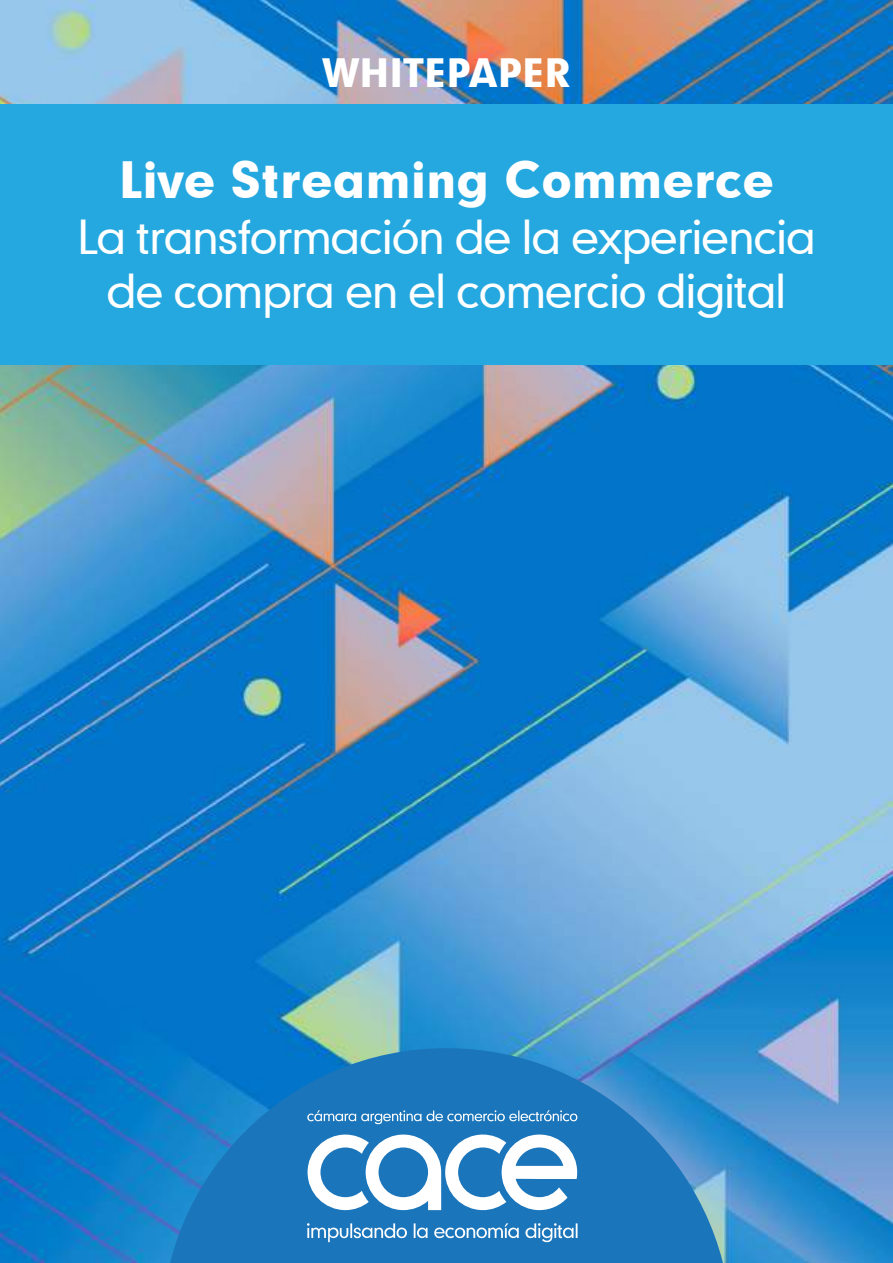
<style>
.page{position:relative;width:893px;height:1263px;background:#fff}
.page>*{position:absolute;margin:0;border:0;box-sizing:border-box;transform-origin:0 0}
.t1{font:48px "Geometric 706 BT Black B";color:#fff}
.t2{font:45px/54px "Geometric 706 BT Medium B";letter-spacing:-.03em;color:#fff;text-align:center}
.t3{font:37.5px "Geometric 706 BT Black B";color:#fff}
</style>
<div class="page">
<img style="left:0;top:0;width:893px;height:1263px">
<div style="left:0;top:104px;width:893px;height:260px;background:#25a8df"></div>
<svg style="left:161px;top:1048px;width:571px;height:215px;background:#217dc1"></svg>
<svg style="left:307px;top:1110px;width:270px;height:14px;background:#4c92c9"></svg>
<svg style="left:308px;top:1134px;width:269px;height:76px"></svg>
<svg style="left:307px;top:1223px;width:270px;height:19px;background:#5095ca"></svg>
<p class="t3" style="left:322px;top:47px;width:250px">WHITEPAPER</p>
<p class="t1" style="left:119px;top:147px;width:657px">Live Streaming Commerce</p>
<p class="t2" style="left:77px;top:209px;width:740px">La transformación de la experiencia de compra en el comercio digital</p>
</div>
